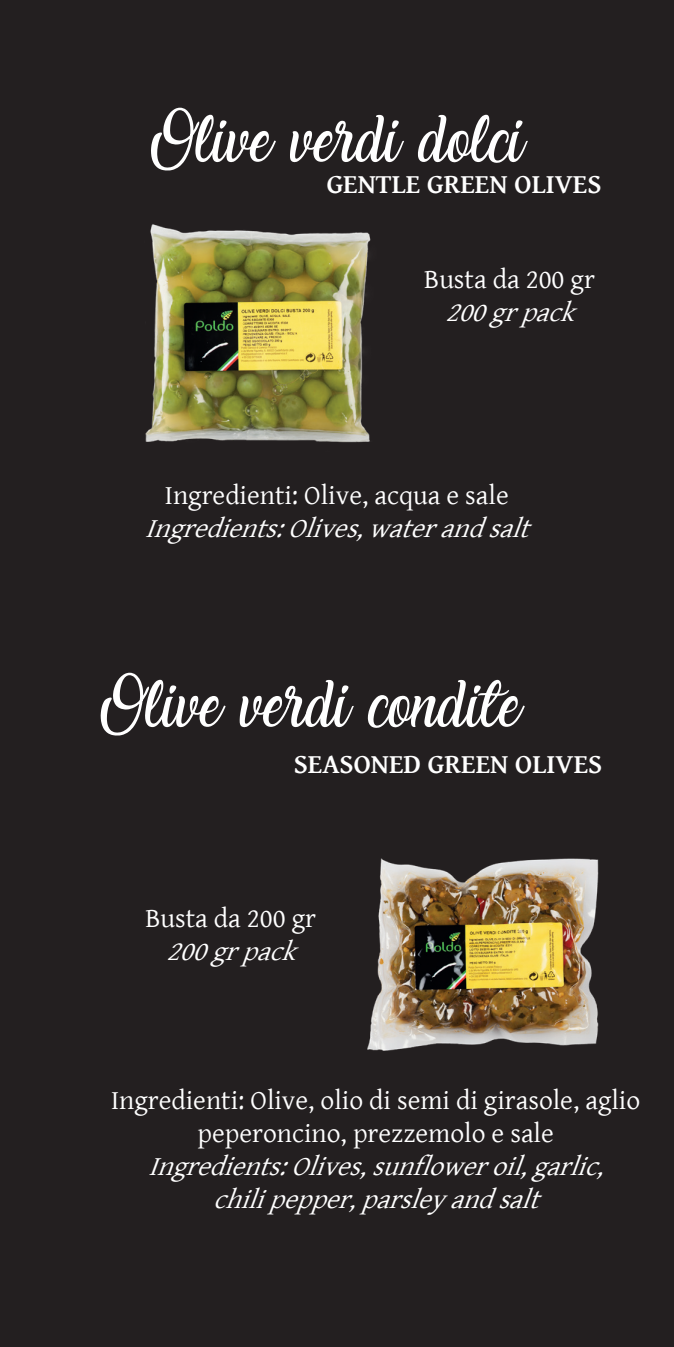
<style>
.page{position:relative;width:674px;height:1347px;background:#fff}
.page>*{position:absolute;margin:0;border:0;box-sizing:border-box;transform-origin:0 0}
.t1{font:50px "Laughing and Smiling";color:#fff}
.t2{font:27.5px/33px "Gentium Basic";color:#fff;text-align:center}
.t3{font:italic 27.5px/33px "Gentium Basic";color:#fff;text-align:center}
.t4{font:700 27.5px "Gentium Basic";color:#fff}
</style>
<div class="page">
<div style="left:0;top:0;width:673px;height:1346px;background:#231f20"></div>
<img style="left:367px;top:858px;width:232px;height:193px">
<img style="left:145px;top:224px;width:226px;height:219px">
<h1 class="t1" style="left:149px;top:103px;width:377px">Olive verdi dolci</h1>
<p class="t4" style="left:326px;top:164px;width:276px">GENTLE GREEN OLIVES</p>
<p class="t2" style="left:424px;top:261px;width:172px">Busta da 200 gr</p>
<p class="t3" style="left:445px;top:294px;width:144px">200grpack</p>
<p class="t2" style="left:165px;top:478px;width:345px">Ingredienti: Olive, acqua e sale</p>
<p class="t3" style="left:145px;top:511px;width:398px">Ingredients:Olives,waterandsalt</p>
<h1 class="t1" style="left:99px;top:668px;width:424px">Olive verdi condite</h1>
<p class="t4" style="left:293px;top:743px;width:310px">SEASONED GREEN OLIVES</p>
<p class="t2" style="left:145px;top:901px;width:172px">Busta da 200 gr</p>
<p class="t3" style="left:166px;top:934px;width:144px">200grpack</p>
<p class="t2" style="left:111px;top:1082px;width:530px">Ingredienti: Olive, olio di semi di girasole, aglio peperoncino, prezzemolo e sale</p>
<p class="t3" style="left:148px;top:1148px;width:469px">Ingredients:Olives,sunfloweroil,garlic, chilipepper,parsleyandsalt</p>
</div>
